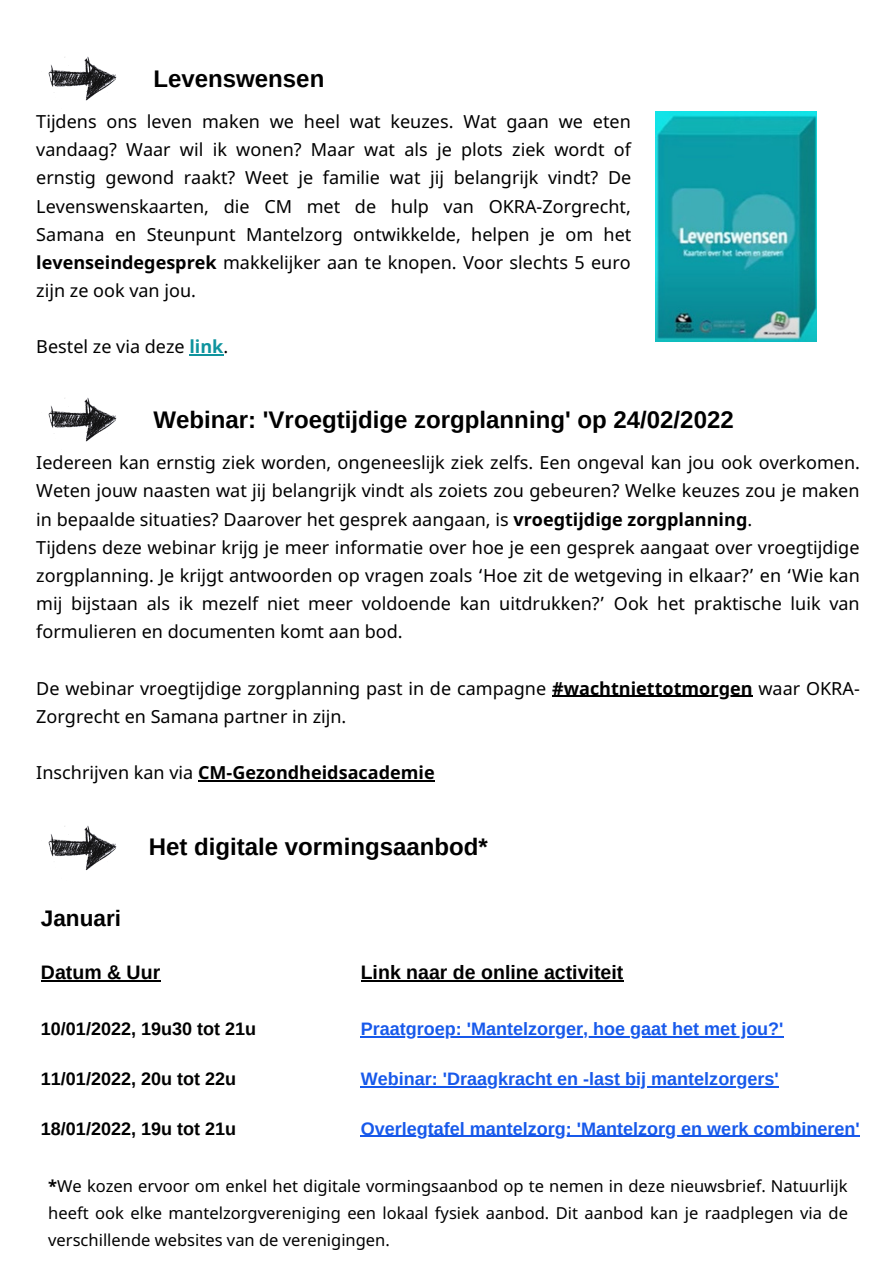
<style>
.page{position:relative;width:894px;height:1264px;background:#fff}
.page>*{position:absolute;margin:0;border:0;box-sizing:border-box;transform-origin:0 0}
.t1{font:700 24px "Arimo";color:#000}
.t2{font:700 22.5px "Arimo";color:#000}
.t3{font:700 19.5px "Arimo";color:#000}
.t4{font:18px/28.2px "Noto Sans";color:#000;text-align:justify}
.t5{font:700 18px "Arimo";color:#1759eb}
.t6{font:700 18px "Arimo";color:#000}
.t7{font:700 18px "Noto Sans";color:#000}
.t8{font:16.5px/27px "Noto Sans";color:#000;text-align:justify}
.s1{font-weight:700}
.s2{font-weight:700;color:#0f949e}
.s3{font-family:"Noto Sans Gurmukhi"}
.s4{font-weight:400}
</style>
<div class="page">
<img style="left:48px;top:56px;width:69px;height:45px">
<img style="left:655px;top:111px;width:161px;height:230px">
<hr style="left:189px;top:354px;width:34px;height:2px;background:#0f949e">
<img style="left:48px;top:397px;width:69px;height:45px">
<hr style="left:552px;top:695px;width:200px;height:2px;background:#000">
<hr style="left:198px;top:780px;width:236px;height:1px;background:#000">
<img style="left:48px;top:825px;width:69px;height:46px">
<hr style="left:41px;top:980px;width:119px;height:1px;background:#000">
<hr style="left:360px;top:980px;width:263px;height:1px;background:#000">
<hr style="left:360px;top:1036px;width:423px;height:1px;background:#1759eb">
<hr style="left:360px;top:1086px;width:418px;height:1px;background:#1759eb">
<hr style="left:360px;top:1135px;width:499px;height:1px;background:#1759eb">
<p class="t1" style="left:153px;top:65px;width:172px">Levenswensen</p>
<p class="t4" style="left:36px;top:107px;width:596px">Tijdens ons leven maken we heel wat keuzes. Wat gaan we eten vandaag? Waar wil ik wonen? Maar wat als je plots ziek wordt of ernstig gewond raakt? Weet je familie wat jij belangrijk vindt? De Levenswenskaarten, die CM met de hulp van OKRA-Zorgrecht, Samana en Steunpunt Mantelzorg ontwikkelde, helpen je om het <span class="s1">levenseindegesprek</span> makkelijker aan te knopen. Voor slechts 5 euro zijn ze ook van jou.</p>
<p class="t4" style="left:36px;top:332px;width:193px">Bestel ze via deze <span class="s2">link</span>.</p>
<p class="t1" style="left:153px;top:406px;width:581px">Webinar: 'Vroegtijdige zorgplanning' op 24/02/2022</p>
<p class="t4" style="left:36px;top:448px;width:825px">Iedereen kan ernstig ziek worden, ongeneeslijk ziek zelfs. Een ongeval kan jou ook overkomen.<br>Weten jouw naasten wat jij belangrijk vindt als zoiets zou gebeuren? Welke keuzes zou je maken in bepaalde situaties? Daarover het gesprek aangaan, is <span class="s1">vroegtijdige zorgplanning</span>.</p>
<p class="t4" style="left:36px;top:532px;width:824px">Tijdens deze webinar krijg je meer informatie over hoe je een gesprek aangaat over vroegtijdige zorgplanning. Je krijgt antwoorden op vragen zoals <span class="s3">‘</span>Hoe zit de wetgeving in elkaar?<span class="s3">’</span> en <span class="s3">‘</span>Wie kan mij bijstaan als ik mezelf niet meer voldoende kan uitdrukken?<span class="s3">’</span> Ook het praktische luik van formulieren en documenten komt aan bod.</p>
<p class="t4" style="left:36px;top:673px;width:824px">De webinar vroegtijdige zorgplanning past in de campagne <span class="s1">#wachtniettotmorgen</span> waar OKRA-<br>Zorgrecht en Samana partner in zijn.</p>
<p class="t7" style="left:36px;top:759px;width:400px"><span class="s4">Inschrijven kan via</span> CM-Gezondheidsacademie</p>
<p class="t1" style="left:149px;top:833px;width:340px">Het digitale vormingsaanbod*</p>
<p class="t2" style="left:41px;top:905px;width:82px">Januari</p>
<p class="t3" style="left:41px;top:961px;width:121px">Datum &amp; Uur</p>
<p class="t3" style="left:360px;top:961px;width:264px">Link naar de online activiteit</p>
<p class="t6" style="left:41px;top:1019px;width:217px">10/01/2022, 19u30 tot 21u</p>
<p class="t6" style="left:41px;top:1068px;width:197px">11/01/2022, 20u tot 22u</p>
<p class="t6" style="left:41px;top:1118px;width:197px">18/01/2022, 19u tot 21u</p>
<p class="t5" style="left:360px;top:1019px;width:424px">Praatgroep: 'Mantelzorger, hoe gaat het met jou?'</p>
<p class="t5" style="left:360px;top:1068px;width:419px">Webinar: 'Draagkracht en -last bij mantelzorgers'</p>
<p class="t5" style="left:360px;top:1118px;width:500px">Overlegtafel mantelzorg: 'Mantelzorg en werk combineren'</p>
<p class="t8" style="left:48px;top:1171px;width:801px"><span class="s1">*</span>We kozen ervoor om enkel het digitale vormingsaanbod op te nemen in deze nieuwsbrief. Natuurlijk heeft ook elke mantelzorgvereniging een lokaal fysiek aanbod. Dit aanbod kan je raadplegen via de verschillende websites van de verenigingen.</p>
</div>
